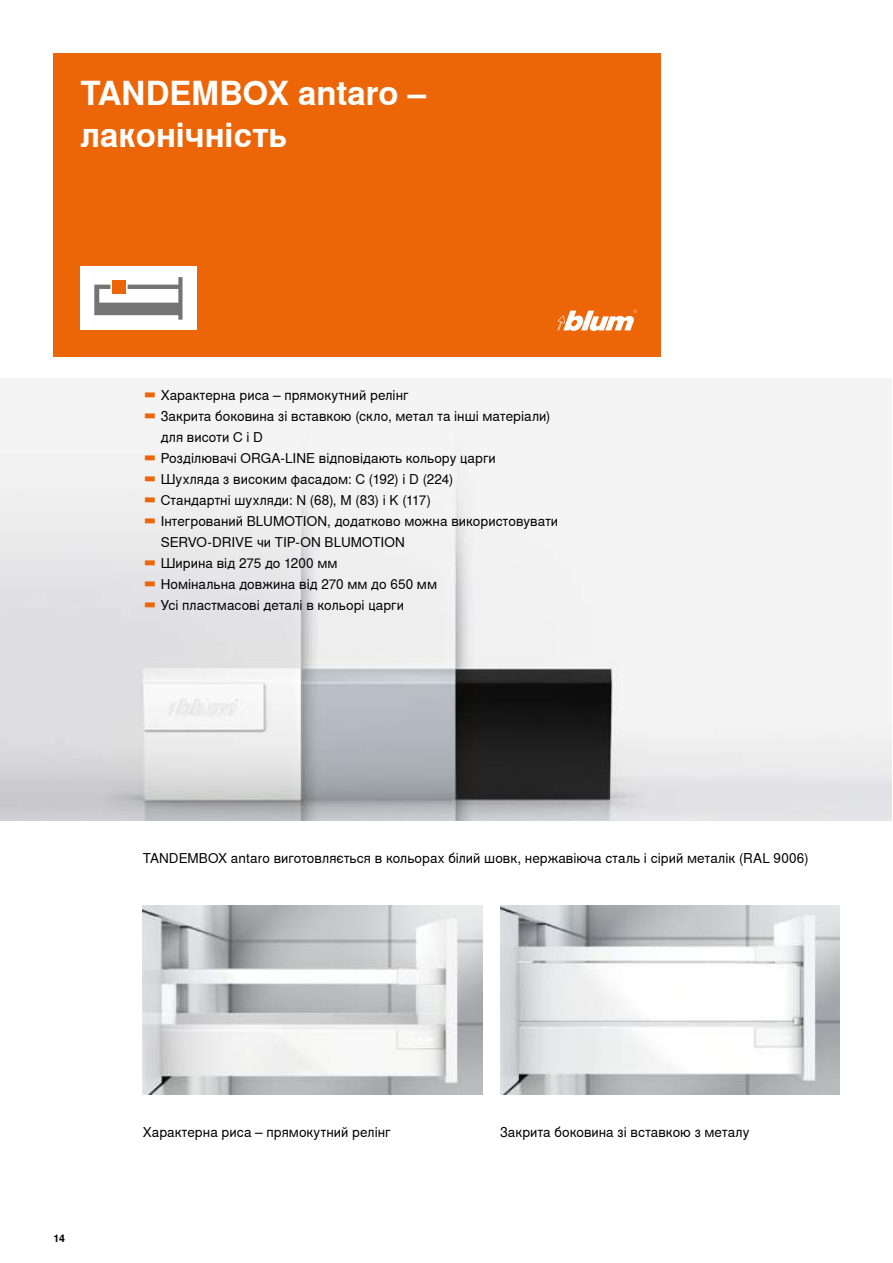
<style>
.page{position:relative;width:893px;height:1263px;background:#fff}
.page>*{position:absolute;margin:0;border:0;box-sizing:border-box;transform-origin:0 0}
.t1{font:700 33px/42px "Nimbus Sans Global";color:#fff}
.t2{font:13.5px "Nimbus Sans Global";letter-spacing:.005em;color:#000}
.t3{font:700 10.5px "Nimbus Sans Global";color:#000}
.s1{font-size:17.25px;color:#ec6608}
</style>
<div class="page">
<img style="left:143px;top:905px;width:339px;height:189px">
<img style="left:500px;top:905px;width:339px;height:189px">
<div style="left:54px;top:54px;width:607px;height:303px;background:#ec6608"></div>
<svg style="left:557px;top:310px;width:80px;height:21px"></svg>
<div style="left:80px;top:267px;width:116px;height:63px;background:#fff"></div>
<svg style="left:94px;top:277px;width:89px;height:43px"></svg>
<div style="left:112px;top:280px;width:14px;height:13px;background:#ec6608"></div>
<img style="left:0;top:379px;width:892px;height:442px">
<h1 class="t1" style="left:80px;top:73px;width:347px">TANDEMBOX antaro – лаконічність</h1>
<p class="t2" style="left:143px;top:387px;width:267px"><span class="s1">▬</span> Характерна риса – прямокутний релінг</p>
<p class="t2" style="left:143px;top:408px;width:409px"><span class="s1">▬</span> Закрита боковина зі вставкою (скло, метал та інші матеріали)</p>
<p class="t2" style="left:161px;top:429px;width:104px">для висоти С і D</p>
<p class="t2" style="left:143px;top:450px;width:354px"><span class="s1">▬</span> Розділювачі ORGA-LINE відповідають кольору царги</p>
<p class="t2" style="left:143px;top:472px;width:312px"><span class="s1">▬</span> Шухляда з високим фасадом: C (192) і D (224)</p>
<p class="t2" style="left:143px;top:493px;width:289px"><span class="s1">▬</span> Стандартні шухляди: N (68), M (83) і K (117)</p>
<p class="t2" style="left:143px;top:514px;width:417px"><span class="s1">▬</span> Інтегрований BLUMOTION, додатково можна використовувати</p>
<p class="t2" style="left:161px;top:535px;width:246px">SERVO-DRIVE чи TIP-ON BLUMOTION</p>
<p class="t2" style="left:143px;top:556px;width:196px"><span class="s1">▬</span> Ширина від 275 до 1200 мм</p>
<p class="t2" style="left:143px;top:577px;width:296px"><span class="s1">▬</span> Номінальна довжина від 270 мм до 650 мм</p>
<p class="t2" style="left:143px;top:598px;width:263px"><span class="s1">▬</span> Усі пластмасові деталі в кольорі царги</p>
<p class="t2" style="left:143px;top:850px;width:667px">TANDEMBOX antaro виготовляється в кольорах білий шовк, нержавіюча сталь і сірий металік (RAL 9006)</p>
<p class="t3" style="left:54px;top:1232px;width:13px">14</p>
<p class="t2" style="left:143px;top:1124px;width:249px">Характерна риса – прямокутний релінг</p>
<p class="t2" style="left:500px;top:1124px;width:251px">Закрита боковина зі вставкою з металу</p>
</div>
